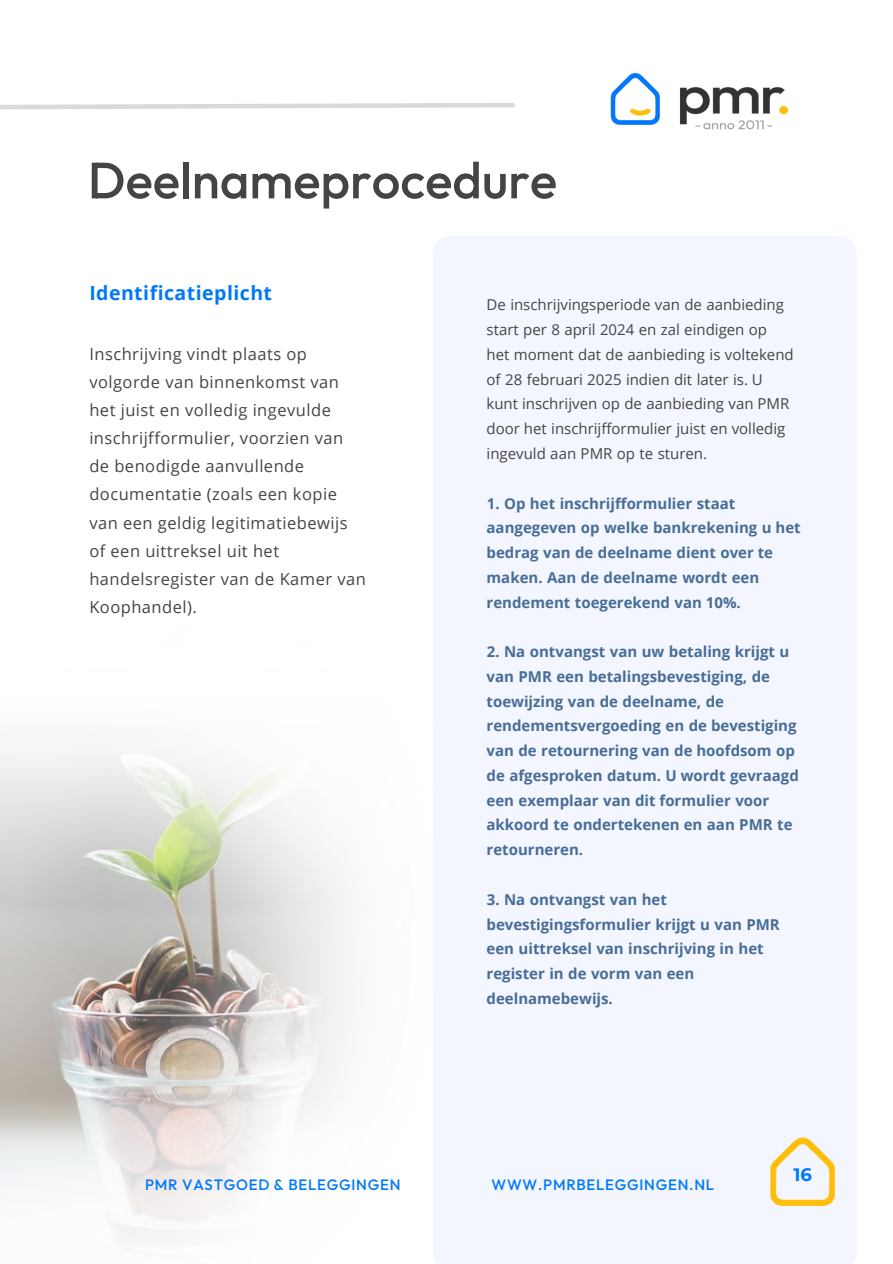
<style>
.page{position:relative;width:893px;height:1264px;background:#fff}
.page>*{position:absolute;margin:0;border:0;box-sizing:border-box;transform-origin:0 0}
.t1{font:500 50.85px "Outfit";color:#444}
.t2{font:700 19.5px "Open Sans";letter-spacing:.025em;color:#0078fa}
.t3{font:700 18px "Montserrat";color:#0078fa}
.t4{font:16.5px/28.2px "Open Sans";letter-spacing:.03em;color:#444}
.t5{font:700 15px/24.8px "Open Sans";color:#476d96}
.t6{font:15px/24.8px "Open Sans";color:#444}
.t7{font:500 15px "Outfit";letter-spacing:.05em;color:#0078fa}
.s1{font-style:inherit}
</style>
<div class="page">
<img style="left:0;top:997px;width:351px;height:217px">
<img style="left:0;top:750px;width:352px;height:247px">
<div style="left:433px;top:236px;width:423px;height:1027px;background:#f4f6ff"></div>
<svg style="left:0;top:103px;width:515px;height:7px"></svg>
<img style="left:610px;top:72px;width:179px;height:58px">
<img style="left:770px;top:1137px;width:64px;height:68px">
<p class="t1" style="left:88px;top:147px;width:470px">Deelnameprocedure</p>
<p class="t2" style="left:89px;top:280px;width:184px">Identificatieplicht</p>
<p class="t4" style="left:89px;top:339px;width:278px">Inschrijving vindt plaats op volgorde van binnenkomst van het juist en volledig ingevulde inschrijfformulier, voorzien van de benodigde aanvullende documentatie (zoals een kopie van een geldig legitimatiebewijs of een uittreksel uit het handelsregister van de Kamer van<br>Koophandel).</p>
<p class="t7" style="left:145px;top:1174px;width:257px">PMR VASTGOED &amp; BELEGGINGEN</p>
<h4 class="t6" style="left:486px;top:292px;width:308px">De inschrijvingsperiode van de aanbieding start per <span class="s1">8 april</span> 202<span class="s1">4</span> en zal eindigen op het moment dat de aanbieding is voltekend of <span class="s1">28 februari 2025</span> indien dit later is. U kunt inschrijven op de aanbieding van PMR door het inschrijfformulier juist en volledig ingevuld aan PMR op te sturen.</h4>
<p class="t5" style="left:486px;top:490px;width:316px">1. Op het inschrijfformulier staat aangegeven op welke bankrekening u het bedrag van de deelname dient over te maken. Aan de deelname wordt een rendement toegerekend van 10%.</p>
<p class="t5" style="left:486px;top:639px;width:314px">2. Na ontvangst van uw betaling krijgt u van PMR een betalingsbevestiging, de toewijzing van de deelname, de rendementsvergoeding en de bevestiging van de retournering van de hoofdsom op de afgesproken datum. U wordt gevraagd een exemplaar van dit formulier voor akkoord te ondertekenen en aan PMR te retourneren.</p>
<p class="t5" style="left:486px;top:886px;width:295px">3. Na ontvangst van het bevestigingsformulier krijgt u van PMR een uittreksel van inschrijving in het register in de vorm van een deelnamebewijs.</p>
<h3 class="t7" style="left:491px;top:1174px;width:224px">WWW.PMRBELEGGINGEN.NL</h3>
<p class="t3" style="left:793px;top:1163px;width:20px">16</p>
</div>
